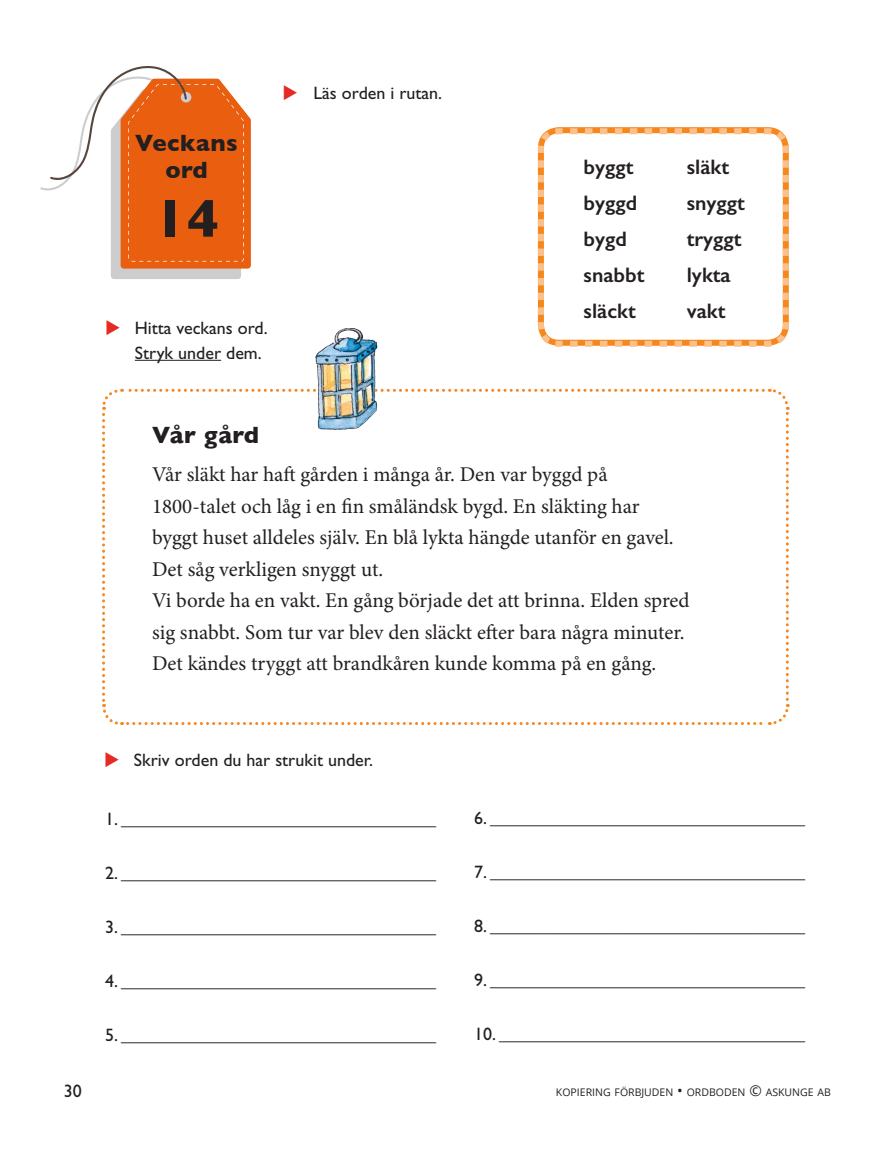
<style>
.page{position:relative;width:893px;height:1149px;background:#fff}
.page>*{position:absolute;margin:0;border:0;box-sizing:border-box;transform-origin:0 0}
.Rubrik_1{font:700 54px "Gill Sans";color:#231f20}
.Rubrik_2{font:700 24px/27px "Gill Sans";letter-spacing:.02em;color:#231f20;text-align:center}
.Lästext{font:21px "Minion Pro";color:#231f20}
.Veckans_ord{font:600 21px/36px "Gill Sans";color:#231f20}
.Brödtext{font:18px/24px "Gill Sans Std";color:#231f20}
.t1{font:10.5px "Open Sans";color:#231f20}
.s1{color:#e52a26}
.s2{font-size:15px}
</style>
<div class="page">
<svg style="left:102px;top:388px;width:688px;height:337px"></svg>
<svg style="left:537px;top:127px;width:252px;height:220px"></svg>
<hr style="left:135px;top:360px;width:86px;height:1px;background:#231f20">
<svg style="left:40px;top:66px;width:211px;height:213px"></svg>
<img style="left:302px;top:328px;width:87px;height:112px">
<p class="Rubrik_2" style="left:135px;top:128px;width:104px">Veckans ord</p>
<p class="Rubrik_1" style="left:154px;top:175px;width:67px">14</p>
<p class="Brödtext" style="left:283px;top:81px;width:161px"><span class="s1">◆</span> Läs orden i rutan.</p>
<p class="Brödtext" style="left:135px;top:316px;width:134px;text-indent:-30px"><span class="s1">◆</span> Hitta veckans ord.<br>Stryk under dem.</p>
<p class="Veckans_ord" style="left:584px;top:149px;width:55px">byggt byggd</p>
<p class="Veckans_ord" style="left:584px;top:221px;width:62px">bygd snabbt</p>
<p class="Veckans_ord" style="left:584px;top:293px;width:54px">släckt</p>
<p class="Veckans_ord" style="left:687px;top:149px;width:44px">släkt</p>
<p class="Veckans_ord" style="left:687px;top:185px;width:60px">snyggt</p>
<p class="Veckans_ord" style="left:687px;top:221px;width:56px">tryggt</p>
<p class="Veckans_ord" style="left:687px;top:257px;width:46px">lykta</p>
<p class="Veckans_ord" style="left:687px;top:293px;width:40px">vakt</p>
<p class="Rubrik_2" style="left:152px;top:420px;width:109px">Vår gård</p>
<p class="Lästext" style="left:152px;top:460px;width:457px">Vår släkt har haft gården i många år. Den var byggd på</p>
<p class="Lästext" style="left:152px;top:492px;width:489px">1800-talet och låg i en fin småländsk bygd. En släkting har</p>
<p class="Lästext" style="left:152px;top:523px;width:523px">byggt huset alldeles själv. En blå lykta hängde utanför en gavel.</p>
<p class="Lästext" style="left:152px;top:555px;width:233px">Det såg verkligen snyggt ut.</p>
<p class="Lästext" style="left:152px;top:586px;width:539px">Vi borde ha en vakt. En gång började det att brinna. Elden spred</p>
<p class="Lästext" style="left:152px;top:618px;width:534px">sig snabbt. Som tur var blev den släckt efter bara några minuter.</p>
<p class="Lästext" style="left:152px;top:649px;width:506px">Det kändes tryggt att brandkåren kunde komma på en gång.</p>
<p class="Brödtext" style="left:104px;top:748px;width:270px"><span class="s1">◆</span> Skriv orden du har strukit under.</p>
<p class="Brödtext" style="left:105px;top:806px;width:333px">1. ___________________________________</p>
<p class="Brödtext" style="left:105px;top:860px;width:333px">2. ___________________________________</p>
<p class="Brödtext" style="left:105px;top:914px;width:333px">3. ___________________________________</p>
<p class="Brödtext" style="left:105px;top:968px;width:333px">4. ___________________________________</p>
<p class="Brödtext" style="left:105px;top:1022px;width:333px">5. ___________________________________</p>
<p class="Brödtext" style="left:474px;top:806px;width:333px">6. ___________________________________</p>
<p class="Brödtext" style="left:474px;top:860px;width:333px">7. ___________________________________</p>
<p class="Brödtext" style="left:474px;top:914px;width:333px">8. ___________________________________</p>
<p class="Brödtext" style="left:474px;top:968px;width:333px">9. ___________________________________</p>
<p class="Brödtext" style="left:474px;top:1022px;width:333px">10. __________________________________</p>
<p class="Brödtext" style="left:64px;top:1079px;width:19px">30</p>
<p class="t1" style="left:556px;top:1084px;width:276px">KOPIERING FÖRBJUDEN <span class="s2">•</span> ORDBODEN <span class="s2">©</span> ASKUNGE AB</p>
</div>
